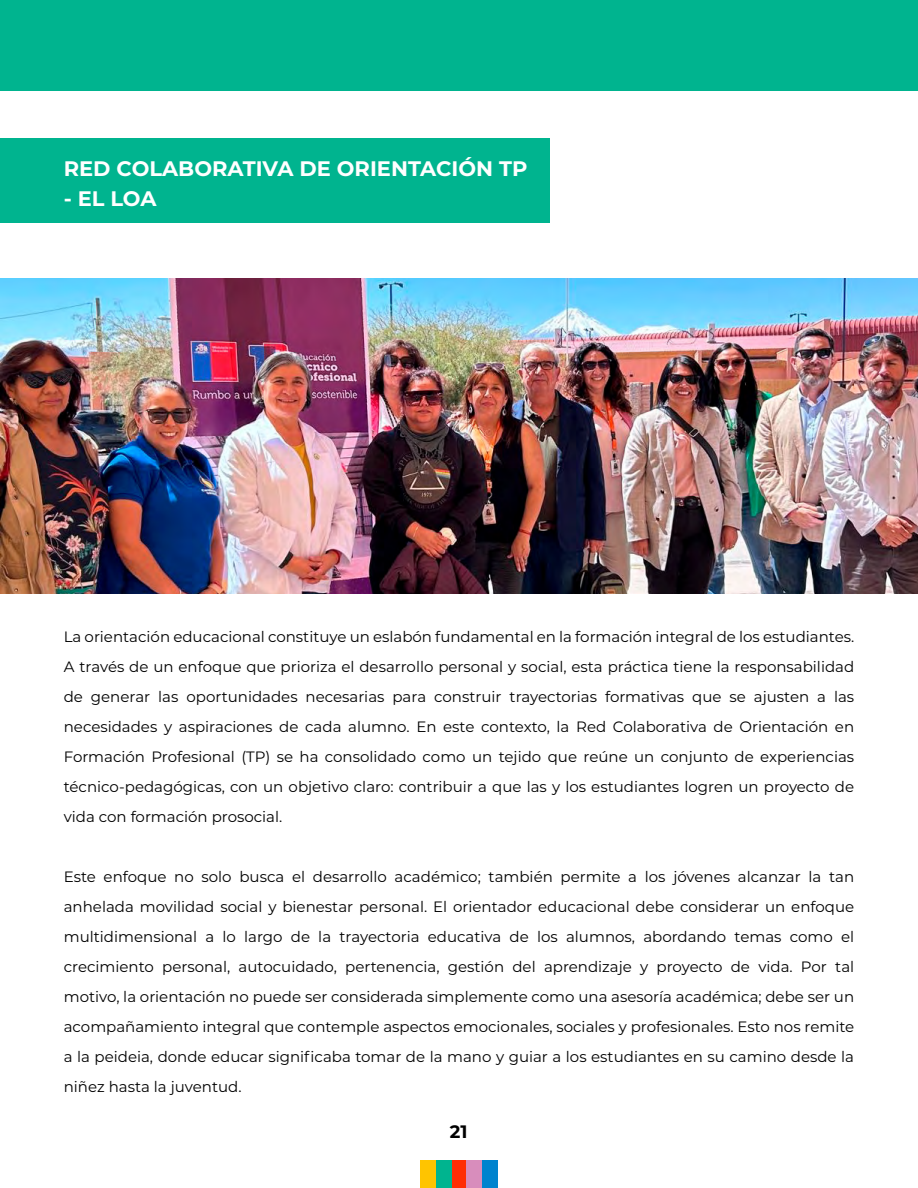
<style>
.page{position:relative;width:918px;height:1188px;background:#fff}
.page>*{position:absolute;margin:0;border:0;box-sizing:border-box;transform-origin:0 0}
.t1{font:700 21px "Montserrat";color:#fff}
.t2{font:700 18px "Montserrat";color:#000}
.t3{font:15px/30px "Montserrat";color:#000;text-align:justify}
</style>
<div class="page">
<div style="left:421px;top:1161px;width:15px;height:27px;background:#ffc400"></div>
<div style="left:452px;top:1161px;width:15px;height:27px;background:#ff2e05"></div>
<div style="left:482px;top:1161px;width:15px;height:27px;background:#0083ce"></div>
<div style="left:436px;top:1161px;width:15px;height:27px;background:#00b48f"></div>
<div style="left:467px;top:1161px;width:15px;height:27px;background:#d88dbc"></div>
<div style="left:0;top:138px;width:550px;height:85px;background:#00b48f"></div>
<div style="left:0;top:0;width:918px;height:91px;background:#00b48f"></div>
<img style="left:0;top:279px;width:918px;height:315px">
<h1 class="t1" style="left:64px;top:154px;width:465px">RED COLABORATIVA DE ORIENTACIÓN TP</h1>
<h1 class="t1" style="left:64px;top:184px;width:94px">- EL LOA</h1>
<p class="t3" style="left:64px;top:621px;width:792px">La orientación educacional constituye un eslabón fundamental en la formación integral de los estudiantes.<br>A través de un enfoque que prioriza el desarrollo personal y social, esta práctica tiene la responsabilidad de generar las oportunidades necesarias para construir trayectorias formativas que se ajusten a las necesidades y aspiraciones de cada alumno. En este contexto, la Red Colaborativa de Orientación en Formación Profesional (TP) se ha consolidado como un tejido que reúne un conjunto de experiencias técnico-pedagógicas, con un objetivo claro: contribuir a que las y los estudiantes logren un proyecto de vida con formación prosocial.</p>
<p class="t3" style="left:64px;top:861px;width:792px">Este enfoque no solo busca el desarrollo académico; también permite a los jóvenes alcanzar la tan anhelada movilidad social y bienestar personal. El orientador educacional debe considerar un enfoque multidimensional a lo largo de la trayectoria educativa de los alumnos, abordando temas como el crecimiento personal, autocuidado, pertenencia, gestión del aprendizaje y proyecto de vida. Por tal motivo, la orientación no puede ser considerada simplemente como una asesoría académica; debe ser un acompañamiento integral que contemple aspectos emocionales, sociales y profesionales. Esto nos remite a la peideia, donde educar significaba tomar de la mano y guiar a los estudiantes en su camino desde la niñez hasta la juventud.</p>
<p class="t2" style="left:450px;top:1118px;width:19px">21</p>
</div>
